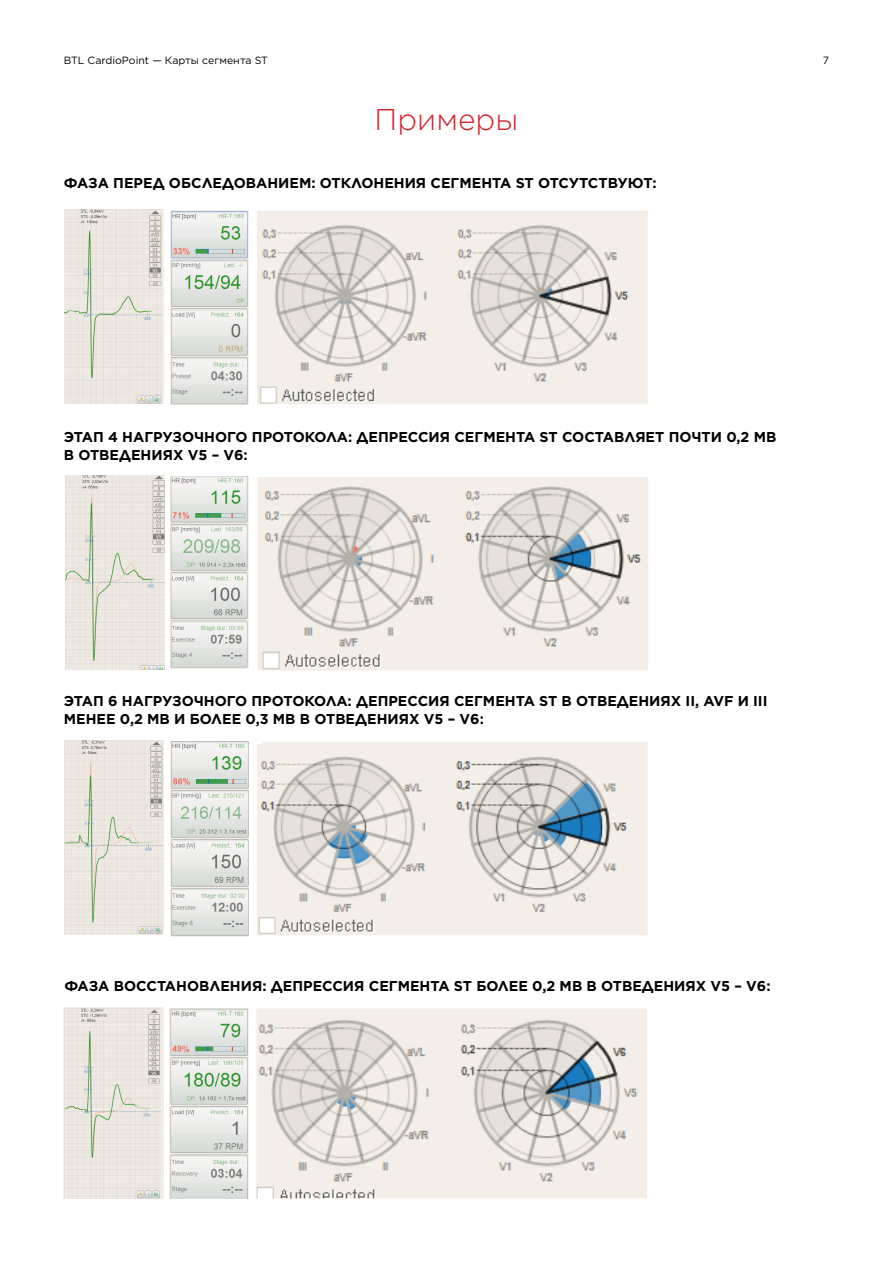
<style>
.page{position:relative;width:893px;height:1263px;background:#fff}
.page>*{position:absolute;margin:0;border:0;box-sizing:border-box;transform-origin:0 0}
.t1{font:300 30px "Gotham";color:#d2232a}
.t2{font:700 14.25px/18px "Gotham";color:#000}
.t3{font:10.5px "Gotham";color:#000}
</style>
<div class="page">
<img style="left:64px;top:210px;width:100px;height:193px">
<img style="left:170px;top:211px;width:78px;height:193px">
<img style="left:257px;top:211px;width:391px;height:193px">
<img style="left:64px;top:741px;width:100px;height:193px">
<img style="left:170px;top:742px;width:78px;height:194px">
<img style="left:257px;top:742px;width:391px;height:193px">
<img style="left:64px;top:1007px;width:99px;height:191px">
<img style="left:170px;top:1008px;width:78px;height:190px">
<img style="left:256px;top:1008px;width:391px;height:190px">
<img style="left:65px;top:476px;width:99px;height:193px">
<img style="left:171px;top:476px;width:78px;height:193px">
<img style="left:258px;top:477px;width:390px;height:193px">
<p class="t3" style="left:64px;top:53px;width:206px">BTL CardioPoint — Карты сегмента ST</p>
<p class="t3" style="left:823px;top:53px;width:8px">7</p>
<h1 class="t1" style="left:375px;top:101px;width:145px">Примеры</h1>
<p class="t2" style="left:64px;top:174px;width:594px">ФАЗА ПЕРЕД ОБСЛЕДОВАНИЕМ: ОТКЛОНЕНИЯ СЕГМЕНТА ST ОТСУТСТВУЮТ:</p>
<p class="t2" style="left:64px;top:427px;width:714px">ЭТАП 4 НАГРУЗОЧНОГО ПРОТОКОЛА: ДЕПРЕССИЯ СЕГМЕНТА ST СОСТАВЛЯЕТ ПОЧТИ 0,2 МВ<br>В ОТВЕДЕНИЯХ V5 – V6:</p>
<p class="t2" style="left:64px;top:692px;width:705px">ЭТАП 6 НАГРУЗОЧНОГО ПРОТОКОЛА: ДЕПРЕССИЯ СЕГМЕНТА ST В ОТВЕДЕНИЯХ II, AVF И III<br>МЕНЕЕ 0,2 МВ И БОЛЕЕ 0,3 МВ В ОТВЕДЕНИЯХ V5 – V6:</p>
<p class="t2" style="left:64px;top:977px;width:708px">ФАЗА ВОССТАНОВЛЕНИЯ: ДЕПРЕССИЯ СЕГМЕНТА ST БОЛЕЕ 0,2 МВ В ОТВЕДЕНИЯХ V5 – V6:</p>
</div>
